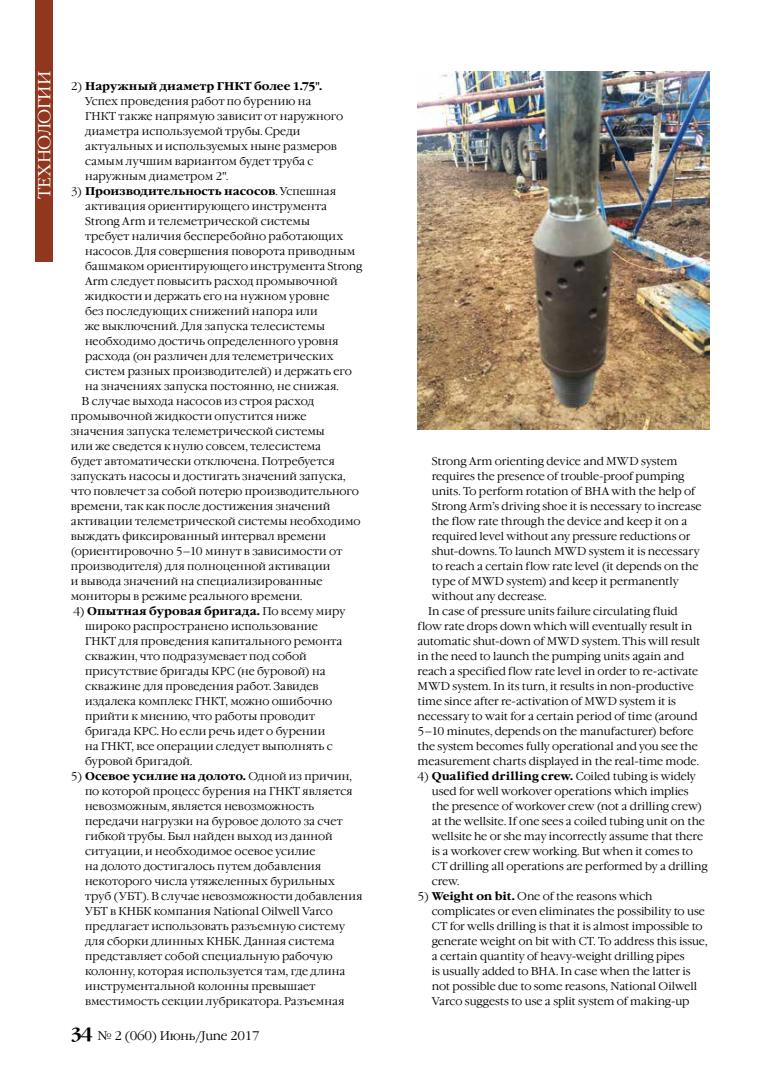
<style>
.page{position:relative;width:780px;height:1081px;background:#fff}
.page>*{position:absolute;margin:0;border:0;box-sizing:border-box;transform-origin:0 0}
.t1{font:300 17.5px "Garamond C";color:#fff}
.t2{font:300 12.5px "Garamond C";letter-spacing:-.02em;color:#000}
.t3{font:300 11.25px/15px "Garamond C";color:#000}
.t4{font:700 11.25px "Garamond C";letter-spacing:-.005em;color:#000}
.s1{font-weight:700}
.s2{font-weight:300}
.s3{font-weight:700;font-size:17.5px}
</style>
<div class="page">
<img style="left:417px;top:71px;width:292px;height:359px">
<div style="left:35px;top:0;width:18px;height:261px;background:#90371e"></div>
<h1 class="t1" style="left:35px;top:199px;width:129px;rotate:-90deg">технологии</h1>
<p class="t3" style="left:85px;top:79px;width:259px;text-indent:-14px">2) <span class="s1">Наружный диаметр ГНКТ более 1.75".<br></span>Успех проведения работ по бурению на ГНКТ также напрямую зависит от наружного диаметра используемой трубы. Среди актуальных и используемых ныне размеров самым лучшим вариантом будет труба с наружным диаметром 2".</p>
<p class="t4" style="left:71px;top:185px;width:267px"><span class="s2">3)</span> Производительность насосов<span class="s2">. Успешная</span></p>
<p class="t3" style="left:85px;top:199px;width:243px">активация ориентирующего инструмента</p>
<p class="t3" style="left:85px;top:214px;width:226px">Strong Arm и телеметрической системы</p>
<p class="t3" style="left:85px;top:229px;width:260px">требует наличия бесперебойно работающих</p>
<p class="t3" style="left:85px;top:244px;width:272px">насосов. Для совершения поворота приводным</p>
<p class="t3" style="left:85px;top:259px;width:279px">башмаком ориентирующего инструмента Strong</p>
<p class="t3" style="left:85px;top:274px;width:254px">Arm следует повысить расход промывочной</p>
<p class="t3" style="left:85px;top:289px;width:246px">жидкости и держать его на нужном уровне</p>
<p class="t3" style="left:85px;top:304px;width:234px">без последующих снижений напора или</p>
<p class="t3" style="left:85px;top:319px;width:241px">же выключений. Для запуска телесистемы</p>
<p class="t3" style="left:85px;top:334px;width:255px">необходимо достичь определенного уровня</p>
<p class="t3" style="left:85px;top:349px;width:250px">расхода (он различен для телеметрических</p>
<p class="t3" style="left:85px;top:364px;width:268px">систем разных производителей) и держать его</p>
<p class="t3" style="left:85px;top:379px;width:255px">на значениях запуска постоянно, не снижая.</p>
<p class="t3" style="left:81px;top:394px;width:234px">В случае выхода насосов из строя расход</p>
<p class="t3" style="left:71px;top:409px;width:237px">промывочной жидкости опустится ниже</p>
<p class="t3" style="left:71px;top:424px;width:255px">значения запуска телеметрической системы</p>
<p class="t3" style="left:71px;top:439px;width:252px">или же сведется к нулю совсем, телесистема</p>
<p class="t3" style="left:71px;top:454px;width:265px">будет автоматически отключена. Потребуется</p>
<p class="t3" style="left:71px;top:469px;width:276px">запускать насосы и достигать значений запуска,</p>
<p class="t3" style="left:71px;top:484px;width:290px">что повлечет за собой потерю производительного</p>
<p class="t3" style="left:71px;top:499px;width:261px">времени, так как после достижения значений</p>
<p class="t3" style="left:71px;top:514px;width:291px">активации телеметрической системы необходимо</p>
<p class="t3" style="left:71px;top:529px;width:257px">выждать фиксированный интервал времени</p>
<p class="t3" style="left:71px;top:544px;width:273px">(ориентировочно 5–10 минут в зависимости от</p>
<p class="t3" style="left:71px;top:559px;width:261px">производителя) для полноценной активации</p>
<p class="t3" style="left:71px;top:574px;width:253px">и вывода значений на специализированные</p>
<p class="t3" style="left:71px;top:589px;width:233px">мониторы в режиме реального времени.</p>
<p class="t3" style="left:85px;top:604px;width:262px;text-indent:-12px">4) <span class="s1">Опытная буровая бригада.</span> По всему миру широко распространено использование ГНКТ для проведения капитального ремонта скважин, что подразумевает под собой присутствие бригады КРС (не буровой) на скважине для проведения работ. Завидев издалека комплекс ГНКТ, можно ошибочно прийти к мнению, что работы проводит бригада КРС. Но если речь идет о бурении<br>на ГНКТ, все операции следует выполнять с буровой бригадой.</p>
<p class="t3" style="left:85px;top:769px;width:279px;text-indent:-14px">5) <span class="s1">Осевое усилие на долото.</span> Одной из причин, по которой процесс бурения на ГНКТ является невозможным, является невозможность передачи нагрузки на буровое долото за счет гибкой трубы. Был найден выход из данной ситуации, и необходимое осевое усилие<br>на долото достигалось путем добавления некоторого числа утяжеленных бурильных труб (УБТ). В случае невозможности добавления УБТ в КНБК компания National Oilwell Varco предлагает использовать разъемную систему для сборки длинных КНБК. Данная система представляет собой специальную рабочую колонну, которая используется там, где длина инструментальной колонны превышает вместимость секции лубрикатора. Разъемная</p>
<p class="t2" style="left:71px;top:1029px;width:190px"><span class="s3">34</span> № 2 (060) Июнь/June 2017</p>
<p class="t3" style="left:431px;top:454px;width:247px">Strong Arm orienting device and MWD system</p>
<p class="t3" style="left:431px;top:469px;width:254px">requires the presence of trouble-proof pumping</p>
<p class="t3" style="left:431px;top:484px;width:265px">units. To perform rotation of BHA with the help of</p>
<p class="t3" style="left:431px;top:499px;width:271px">Strong Arm’s driving shoe it is necessary to increase</p>
<p class="t3" style="left:431px;top:514px;width:257px">the flow rate through the device and keep it on a</p>
<p class="t3" style="left:431px;top:529px;width:260px">required level without any pressure reductions or</p>
<p class="t3" style="left:431px;top:544px;width:269px">shut-downs. To launch MWD system it is necessary</p>
<p class="t3" style="left:431px;top:559px;width:268px">to reach a certain flow rate level (it depends on the</p>
<p class="t3" style="left:431px;top:574px;width:248px">type of MWD system) and keep it permanently</p>
<p class="t3" style="left:431px;top:589px;width:116px">without any decrease.</p>
<p class="t3" style="left:428px;top:604px;width:251px">In case of pressure units failure circulating fluid</p>
<p class="t3" style="left:417px;top:619px;width:276px">flow rate drops down which will eventually result in</p>
<p class="t3" style="left:417px;top:634px;width:284px">automatic shut-down of MWD system. This will result</p>
<p class="t3" style="left:417px;top:649px;width:268px">in the need to launch the pumping units again and</p>
<p class="t3" style="left:417px;top:664px;width:282px">reach a specified flow rate level in order to re-activate</p>
<p class="t3" style="left:417px;top:679px;width:278px">MWD system. In its turn, it results in non-productive</p>
<p class="t3" style="left:417px;top:694px;width:260px">time since after re-activation of MWD system it is</p>
<p class="t3" style="left:417px;top:709px;width:281px">necessary to wait for a certain period of time (around</p>
<p class="t3" style="left:417px;top:724px;width:277px">5–10 minutes, depends on the manufacturer) before</p>
<p class="t3" style="left:417px;top:739px;width:282px">the system becomes fully operational and you see the</p>
<p class="t3" style="left:417px;top:754px;width:283px">measurement charts displayed in the real-time mode.</p>
<p class="t3" style="left:431px;top:769px;width:277px;text-indent:-14px">4) <span class="s1">Qualified drilling crew.</span> Coiled tubing is widely used for well workover operations which implies the presence of workover crew (not a drilling crew) at the wellsite. If one sees a coiled tubing unit on the wellsite he or she may incorrectly assume that there is a workover crew working. But when it comes to CT drilling all operations are performed by a drilling crew.</p>
<p class="t3" style="left:431px;top:889px;width:277px;text-indent:-14px">5) <span class="s1">Weight on bit.</span> One of the reasons which complicates or even eliminates the possibility to use CT for wells drilling is that it is almost impossible to generate weight on bit with CT. To address this issue, a certain quantity of heavy-weight drilling pipes<br>is usually added to BHA. In case when the latter is not possible due to some reasons, National Oilwell Varco suggests to use a split system of making-up</p>
</div>
